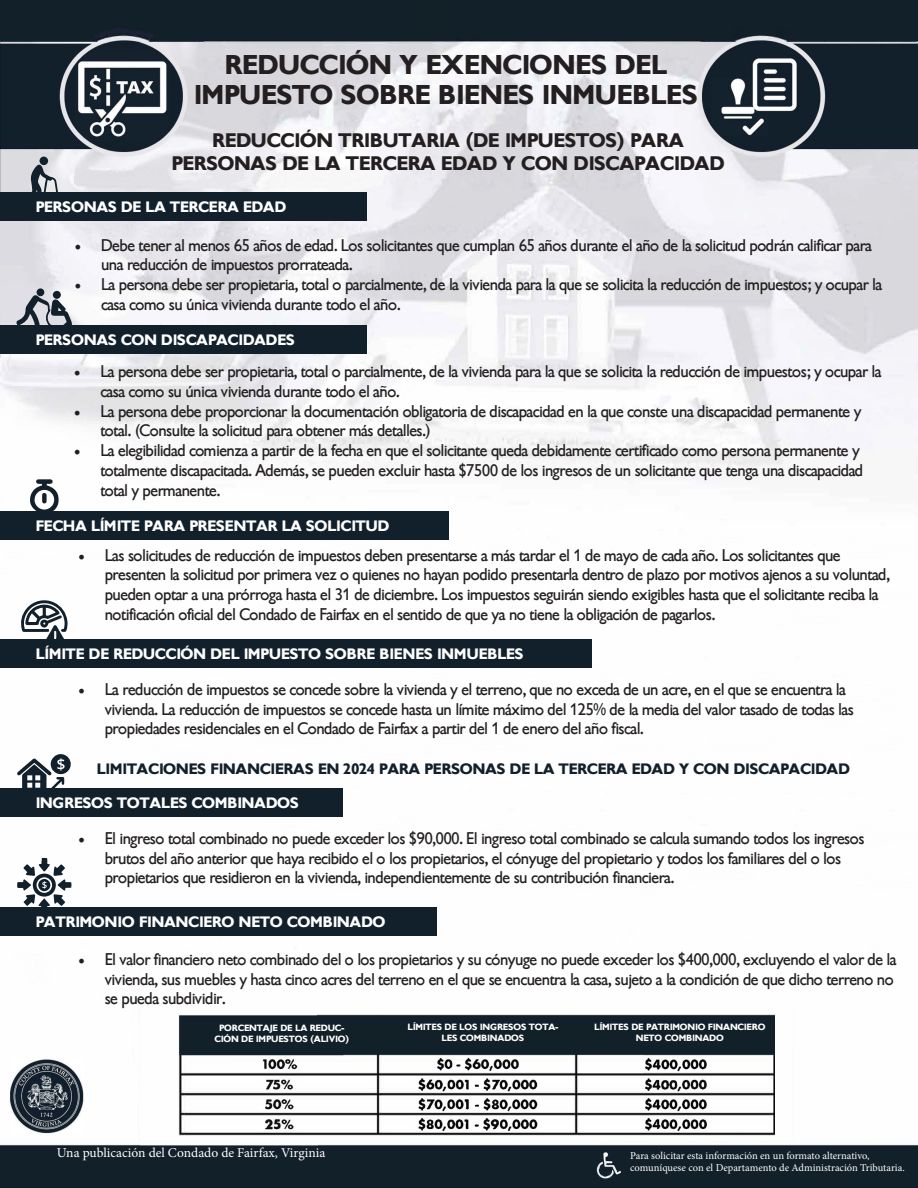
<style>
.page{position:relative;width:918px;height:1188px;background:#fff}
.page>*{position:absolute;margin:0;border:0;box-sizing:border-box;transform-origin:0 0}
.t1{font:700 27px/30px "Gibson";color:#231f20;text-align:center}
.t2{font:700 19.5px/23.4px "Gibson";color:#231f20;text-align:center}
.t3{font:16.5px/19.8px "Gibson";letter-spacing:-.025em;color:#231f20}
.t4{font:700 15px "Gibson";color:#fff}
.t5{font:700 15px "Gibson";color:#12202b}
.t6{font:13.5px "Minion Pro";color:#fff}
.t7{font:10.5px/12.6px "Minion Pro";color:#fff}
.t8{font:700 9px/10.8px "Gibson";color:#fff;text-align:center}
.s1{font-family:"Minion Pro";font-size:18px}
</style>
<div class="page">
<img style="left:0;top:0;width:918px;height:1188px">
<div style="left:0;top:193px;width:367px;height:28px;background:#12202b"></div>
<div style="left:0;top:325px;width:367px;height:29px;background:#12202b"></div>
<div style="left:0;top:511px;width:449px;height:29px;background:#12202b"></div>
<div style="left:0;top:639px;width:591px;height:29px;background:#12202b"></div>
<div style="left:0;top:789px;width:342px;height:28px;background:#12202b"></div>
<div style="left:0;top:908px;width:437px;height:28px;background:#12202b"></div>
<svg style="left:17px;top:754px;width:54px;height:35px"></svg>
<svg style="left:17px;top:858px;width:55px;height:50px"></svg>
<svg style="left:16px;top:295px;width:56px;height:30px;background:#989da4"></svg>
<div style="left:53px;top:291px;width:8px;height:8px;background:#12202b;border-radius:50%"></div>
<div style="left:37px;top:288px;width:7px;height:8px;background:#12202b;border-radius:50%"></div>
<svg style="left:30px;top:479px;width:29px;height:32px"></svg>
<svg style="left:20px;top:598px;width:48px;height:41px"></svg>
<svg style="left:30px;top:164px;width:29px;height:29px"></svg>
<div style="left:39px;top:156px;width:9px;height:9px;background:#12202b;border-radius:50%"></div>
<img style="left:179px;top:1014px;width:596px;height:121px">
<p class="t1" style="left:194px;top:50px;width:506px">REDUCCIÓN Y EXENCIONES DEL<br>IMPUESTO SOBRE BIENES INMUEBLES</p>
<p class="t2" style="left:172px;top:129px;width:554px">REDUCCIÓN TRIBUTARIA (DE IMPUESTOS) PARA<br>PERSONAS DE LA TERCERA EDAD Y CON DISCAPACIDAD</p>
<p class="t4" style="left:36px;top:198px;width:252px">PERSONAS DE LA TERCERA EDAD</p>
<p class="t3" style="left:101px;top:235px;width:772px;text-indent:-27px"><span class="s1">•</span> Debe tener al menos 65 años de edad. Los solicitantes que cumplan 65 años durante el año de la solicitud podrán calificar para una reducción de impuestos prorrateada.</p>
<p class="t3" style="left:101px;top:275px;width:783px;text-indent:-27px"><span class="s1">•</span> La persona debe ser propietaria, total o parcialmente, de la vivienda para la que se solicita la reducción de impuestos; y ocupar la casa como su única vivienda durante todo el año.</p>
<p class="t4" style="left:36px;top:331px;width:261px">PERSONAS CON DISCAPACIDADES</p>
<p class="t3" style="left:101px;top:362px;width:783px;text-indent:-27px"><span class="s1">•</span> La persona debe ser propietaria, total o parcialmente, de la vivienda para la que se solicita la reducción de impuestos; y ocupar la casa como su única vivienda durante todo el año.</p>
<p class="t3" style="left:101px;top:401px;width:762px;text-indent:-27px"><span class="s1">•</span> La persona debe proporcionar la documentación obligatoria de discapacidad en la que conste una discapacidad permanente y total. (Consulte la solicitud para obtener más detalles.)</p>
<p class="t3" style="left:101px;top:441px;width:764px;text-indent:-27px"><span class="s1">•</span> La elegibilidad comienza a partir de la fecha en que el solicitante queda debidamente certificado como persona permanente y totalmente discapacitada. Además, se pueden excluir hasta $7500 de los ingresos de un solicitante que tenga una discapacidad total y permanente.</p>
<p class="t4" style="left:36px;top:517px;width:355px">FECHA LÍMITE PARA PRESENTAR LA SOLICITUD</p>
<p class="t3" style="left:105px;top:545px;width:787px;text-indent:-27px"><span class="s1">•</span> Las solicitudes de reducción de impuestos deben presentarse a más tardar el 1 de mayo de cada año. Los solicitantes que presenten la solicitud por primera vez o quienes no hayan podido presentarla dentro de plazo por motivos ajenos a su voluntad, pueden optar a una prórroga hasta el 31 de diciembre. Los impuestos seguirán siendo exigibles hasta que el solicitante reciba la notificación oficial del Condado de Fairfax en el sentido de que ya no tiene la obligación de pagarlos.</p>
<p class="t4" style="left:36px;top:645px;width:489px">LÍMITE DE REDUCCIÓN DEL IMPUESTO SOBRE BIENES INMUEBLES</p>
<p class="t3" style="left:105px;top:679px;width:750px;text-indent:-27px"><span class="s1">•</span> La reducción de impuestos se concede sobre la vivienda y el terreno, que no exceda de un acre, en el que se encuentra la vivienda. La reducción de impuestos se concede hasta un límite máximo del 125% de la media del valor tasado de todas las propiedades residenciales en el Condado de Fairfax a partir del 1 de enero del año fiscal.</p>
<p class="t5" style="left:97px;top:760px;width:755px">LIMITACIONES FINANCIERAS EN 2024 PARA PERSONAS DE LA TERCERA EDAD Y CON DISCAPACIDAD</p>
<p class="t4" style="left:36px;top:794px;width:265px">INGRESOS TOTALES COMBINADOS</p>
<p class="t3" style="left:105px;top:829px;width:761px;text-indent:-27px"><span class="s1">•</span> El ingreso total combinado no puede exceder los $90,000. El ingreso total combinado se calcula sumando todos los ingresos brutos del año anterior que haya recibido el o los propietarios, el cónyuge del propietario y todos los familiares del o los propietarios que residieron en la vivienda, independientemente de su contribución financiera.</p>
<p class="t4" style="left:36px;top:913px;width:351px">PATRIMONIO FINANCIERO NETO COMBINADO</p>
<p class="t3" style="left:105px;top:949px;width:793px;text-indent:-27px"><span class="s1">•</span> El valor financiero neto combinado del o los propietarios y su cónyuge no puede exceder los $400,000, excluyendo el valor de la vivienda, sus muebles y hasta cinco acres del terreno en el que se encuentra la casa, sujeto a la condición de que dicho terreno no se pueda subdividir.</p>
<p class="t8" style="left:215px;top:1023px;width:136px">PORCENTAJE DE LA REDUC-<br>CIÓN DE IMPUESTOS (ALIVIO)</p>
<p class="t8" style="left:408px;top:1022px;width:152px">LÍMITES DE LOS INGRESOS TOTA-<br>LES COMBINADOS</p>
<p class="t8" style="left:595px;top:1021px;width:173px">LÍMITES DE PATRIMONIO FINANCIERO<br>NETO COMBINADO</p>
<p class="t6" style="left:57px;top:1143px;width:270px">Una publicación del Condado de Fairfax, Virginia</p>
<p class="t7" style="left:630px;top:1149px;width:276px">Para solicitar esta información en un formato alternativo, comuníquese con el Departamento de Administración Tributaria.</p>
</div>
